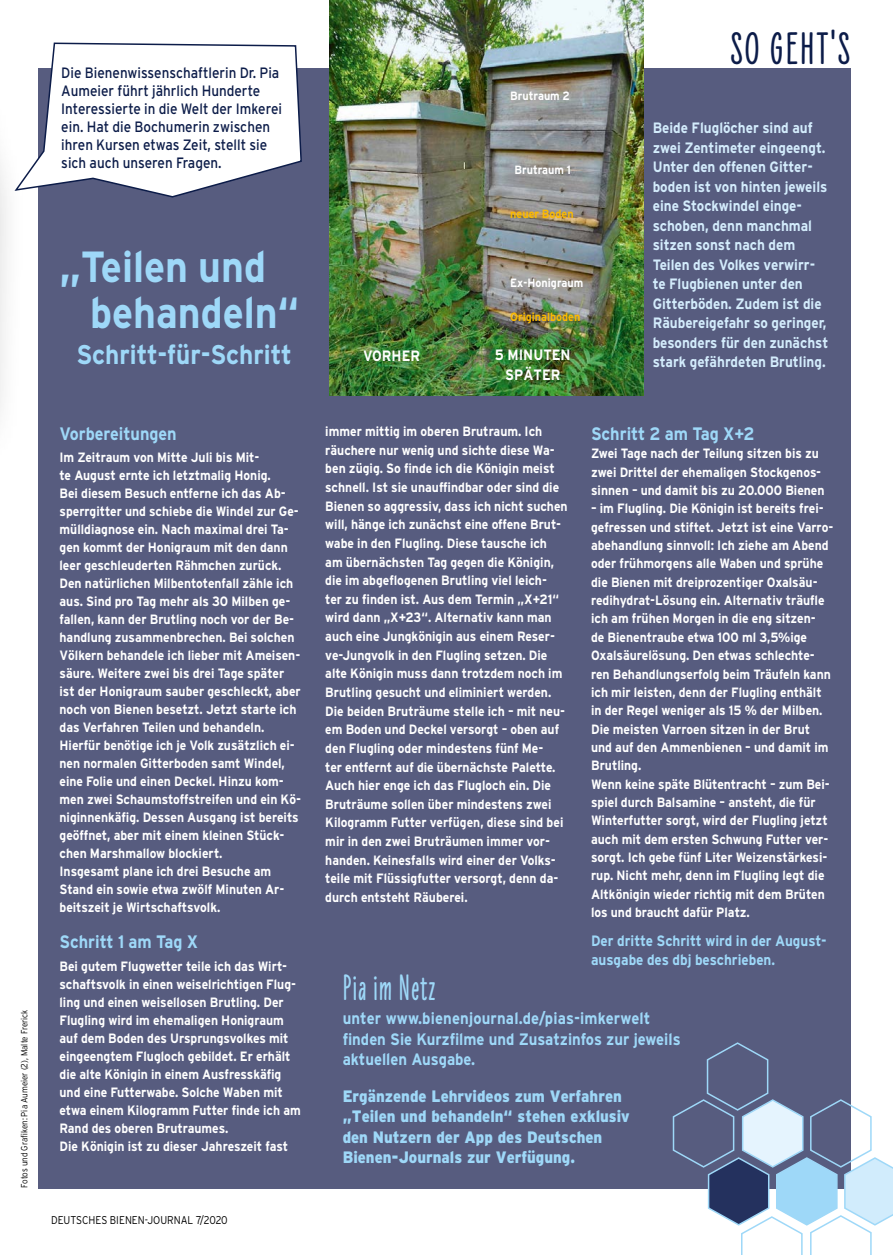
<style>
.page{position:relative;width:893px;height:1255px;background:#fff}
.page>*{position:absolute;margin:0;border:0;box-sizing:border-box;transform-origin:0 0}
.t1{font:900 46.5px "Liebe Erika";letter-spacing:.05em;color:#0c1c49}
.t2{font:700 43.5px/46.5px "Interstate";color:#9ed8f8;scale:.9 1}
.t3{font:900 37.5px "Liebe Erika";letter-spacing:.04em;color:#9ed8f8;scale:.9 1}
.t4{font:700 27px "Interstate";color:#9ed8f8;scale:.9 1}
.t5{font:700 18px "Interstate";color:#9ed8f8;scale:.9 1}
.t6{font:900 16.5px/20.2px "Interstate";color:#9ed8f8;scale:.9 1}
.t7{font:700 16.5px/20.2px "Interstate";color:#9ed8f8;scale:.9 1}
.t8{font:700 15px/19.5px "Interstate";color:#d3ecfc;scale:.9 1}
.t9{font:15px/18px "Interstate";color:#0c1c49;scale:.9 1}
.t10{font:700 15px/19.8px "Interstate";color:#9ed8f8;scale:.9 1}
.t11{font:700 15px/19.5px "Interstate";color:#fff;text-align:center;scale:.9 1}
.t12{font:700 13.5px/18px "Interstate";color:#fff;scale:.9 1}
.t13{font:700 12px "Interstate";color:#fff;scale:.9 1}
.t14{font:700 12px "Interstate";color:#fbba00;scale:.9 1}
.t15{font:300 11.25px "Interstate";color:#000;scale:.9 1}
.t16{font:300 9px "Interstate";color:#000;scale:.9 1}
</style>
<div class="page">
<div style="left:38px;top:68px;width:812px;height:1120px;background:#575c7f"></div>
<img style="left:329px;top:0;width:315px;height:395px">
<svg style="left:14px;top:42px;width:288px;height:156px"></svg>
<svg style="left:671px;top:1041px;width:222px;height:213px"></svg>
<p class="t9" style="left:61px;top:63px;width:247px">Die Bienenwissenschaftlerin Dr. Pia Aumeier führt jährlich Hunderte Interessierte in die Welt der Imkerei ein. Hat die Bochumerin zwischen ihren Kursen etwas Zeit, stellt sie sich auch unseren Fragen.</p>
<h2 class="t2" style="left:90px;top:243px;width:233px;text-indent:-31px">„Teilen und behandeln“</h2>
<h3 class="t4" style="left:76px;top:338px;width:241px">Schritt-für-Schritt</h3>
<p class="t16" style="left:19px;top:1187px;width:199px;rotate:-90deg">Fotos und Grafiken: Pia Aumeier (2), Malte Frerick</p>
<h3 class="t5" style="left:60px;top:422px;width:132px">Vorbereitungen</h3>
<p class="t12" style="left:60px;top:448px;width:270px">Im Zeitraum von Mitte Juli bis Mit-<br>te August ernte ich letztmalig Honig.<br>Bei diesem Besuch entferne ich das Ab&shy;sperrgitter und schiebe die Windel zur Ge&shy;mülldiagnose ein. Nach maximal drei Ta&shy;gen kommt der Honigraum mit den dann leer geschleuderten Rähmchen zurück.<br>Den natürlichen Milbentotenfall zähle ich aus. Sind pro Tag mehr als 30 Milben ge&shy;fallen, kann der Brutling noch vor der Be&shy;handlung zusammenbrechen. Bei solchen Völkern behandele ich lieber mit Ameisen&shy;säure. Weitere zwei bis drei Tage später ist der Honigraum sauber geschleckt, aber noch von Bienen besetzt. Jetzt starte ich das Verfahren Teilen und behandeln.<br>Hierfür benötige ich je Volk zusätzlich ei&shy;nen normalen Gitterboden samt Windel, eine Folie und einen Deckel. Hinzu kom&shy;men zwei Schaumstoffstreifen und ein Kö&shy;niginnenkäfig. Dessen Ausgang ist bereits geöffnet, aber mit einem kleinen Stück&shy;chen Marshmallow blockiert.<br>Insgesamt plane ich drei Besuche am Stand ein sowie etwa zwölf Minuten Ar&shy;beitszeit je Wirtschaftsvolk.</p>
<h3 class="t5" style="left:60px;top:931px;width:155px">Schritt 1 am Tag X</h3>
<p class="t12" style="left:60px;top:956px;width:270px">Bei gutem Flugwetter teile ich das Wirt&shy;schaftsvolk in einen weiselrichtigen Flug&shy;ling und einen weisellosen Brutling. Der Flugling wird im ehemaligen Honigraum auf dem Boden des Ursprungsvolkes mit eingeengtem Flugloch gebildet. Er erhält die alte Königin in einem Ausfresskäfig und eine Futterwabe. Solche Waben mit etwa einem Kilogramm Futter finde ich am Rand des oberen Brutraumes.<br>Die Königin ist zu dieser Jahreszeit fast</p>
<p class="t15" style="left:51px;top:1212px;width:198px">DEUTSCHES BIENEN-JOURNAL 7/2020</p>
<p class="t13" style="left:510px;top:89px;width:68px">Brutraum 2</p>
<p class="t13" style="left:514px;top:163px;width:64px">Brutraum 1</p>
<p class="t14" style="left:510px;top:206px;width:72px">neuer Boden</p>
<p class="t13" style="left:510px;top:276px;width:83px">Ex-Honigraum</p>
<p class="t14" style="left:510px;top:310px;width:79px">Originalboden</p>
<p class="t11" style="left:363px;top:346px;width:65px">VORHER</p>
<p class="t11" style="left:495px;top:345px;width:86px">5 MINUTEN<br>SPÄTER</p>
<h1 class="t1" style="left:730px;top:23px;width:122px">SO GEHT'S</h1>
<p class="t8" style="left:653px;top:118px;width:197px">Beide Fluglöcher sind auf zwei Zentimeter eingeengt.<br>Unter den offenen Gitter&shy;boden ist von hinten jeweils eine Stockwindel einge&shy;schoben, denn manchmal sitzen sonst nach dem<br>Teilen des Volkes verwirr&shy;te Flugbienen unter den<br>Gitterböden. Zudem ist die<br>Räubereigefahr so geringer, besonders für den zunächst stark gefährdeten Brutling.</p>
<p class="t12" style="left:325px;top:422px;width:271px;line-height:18.6px">immer mittig im oberen Brutraum. Ich räuchere nur wenig und sichte diese Wa&shy;ben zügig. So finde ich die Königin meist schnell. Ist sie unauffindbar oder sind die Bienen so aggressiv, dass ich nicht suchen will, hänge ich zunächst eine offene Brut&shy;wabe in den Flugling. Diese tausche ich am übernächsten Tag gegen die Königin, die im abgeflogenen Brutling viel leich-<br>ter zu finden ist. Aus dem Termin „X+21“ wird dann „X+23“. Alternativ kann man auch eine Jungkönigin aus einem Reser&shy;ve-Jungvolk in den Flugling setzen. Die alte Königin muss dann trotzdem noch im Brutling gesucht und eliminiert werden.<br>Die beiden Bruträume stelle ich – mit neu&shy;em Boden und Deckel versorgt – oben auf den Flugling oder mindestens fünf Me-<br>ter entfernt auf die übernächste Palette.<br>Auch hier enge ich das Flugloch ein. Die Bruträume sollen über mindestens zwei Kilogramm Futter verfügen, diese sind bei mir in den zwei Bruträumen immer vor&shy;handen. Keinesfalls wird einer der Volks&shy;teile mit Flüssigfutter versorgt, denn da&shy;durch entsteht Räuberei.</p>
<h3 class="t5" style="left:591px;top:422px;width:183px">Schritt 2 am Tag X+2</h3>
<p class="t12" style="left:591px;top:444px;width:261px">Zwei Tage nach der Teilung sitzen bis zu zwei Drittel der ehemaligen Stockgenos&shy;sinnen – und damit bis zu 20.000 Bienen</p>
<p class="t12" style="left:591px;top:499px;width:271px">– im Flugling. Die Königin ist bereits frei&shy;gefressen und stiftet. Jetzt ist eine Varro&shy;abehandlung sinnvoll: Ich ziehe am Abend oder frühmorgens alle Waben und sprühe die Bienen mit dreiprozentiger Oxalsäu&shy;redihydrat-Lösung ein. Alternativ träufle ich am frühen Morgen in die eng sitzen-<br>de Bienentraube etwa 100 ml 3,5%ige Oxalsäurelösung. Den etwas schlechte&shy;ren Behandlungserfolg beim Träufeln kann ich mir leisten, denn der Flugling enthält in der Regel weniger als 15 % der Milben.<br>Die meisten Varroen sitzen in der Brut und auf den Ammenbienen – und damit im Brutling.<br>Wenn keine späte Blütentracht – zum Bei&shy;spiel durch Balsamine – ansteht, die für Winterfutter sorgt, wird der Flugling jetzt auch mit dem ersten Schwung Futter ver&shy;sorgt. Ich gebe fünf Liter Weizenstärkesi&shy;rup. Nicht mehr, denn im Flugling legt die Altkönigin wieder richtig mit dem Brüten los und braucht dafür Platz.</p>
<p class="t10" style="left:591px;top:930px;width:263px">Der dritte Schritt wird in der August&shy;ausgabe des dbj beschrieben.</p>
<h3 class="t3" style="left:343px;top:966px;width:104px">Pia im Netz</h3>
<p class="t7" style="left:343px;top:1008px;width:377px">unter www.bienenjournal.de/pias-imkerwelt finden Sie Kurzfilme und Zusatzinfos zur jeweils aktuellen Ausgabe.</p>
<p class="t6" style="left:343px;top:1085px;width:320px">Ergänzende Lehrvideos zum Verfahren „Teilen und behandeln“ stehen exklusiv den Nutzern der App des Deutschen Bienen-Journals zur Verfügung.</p>
</div>
